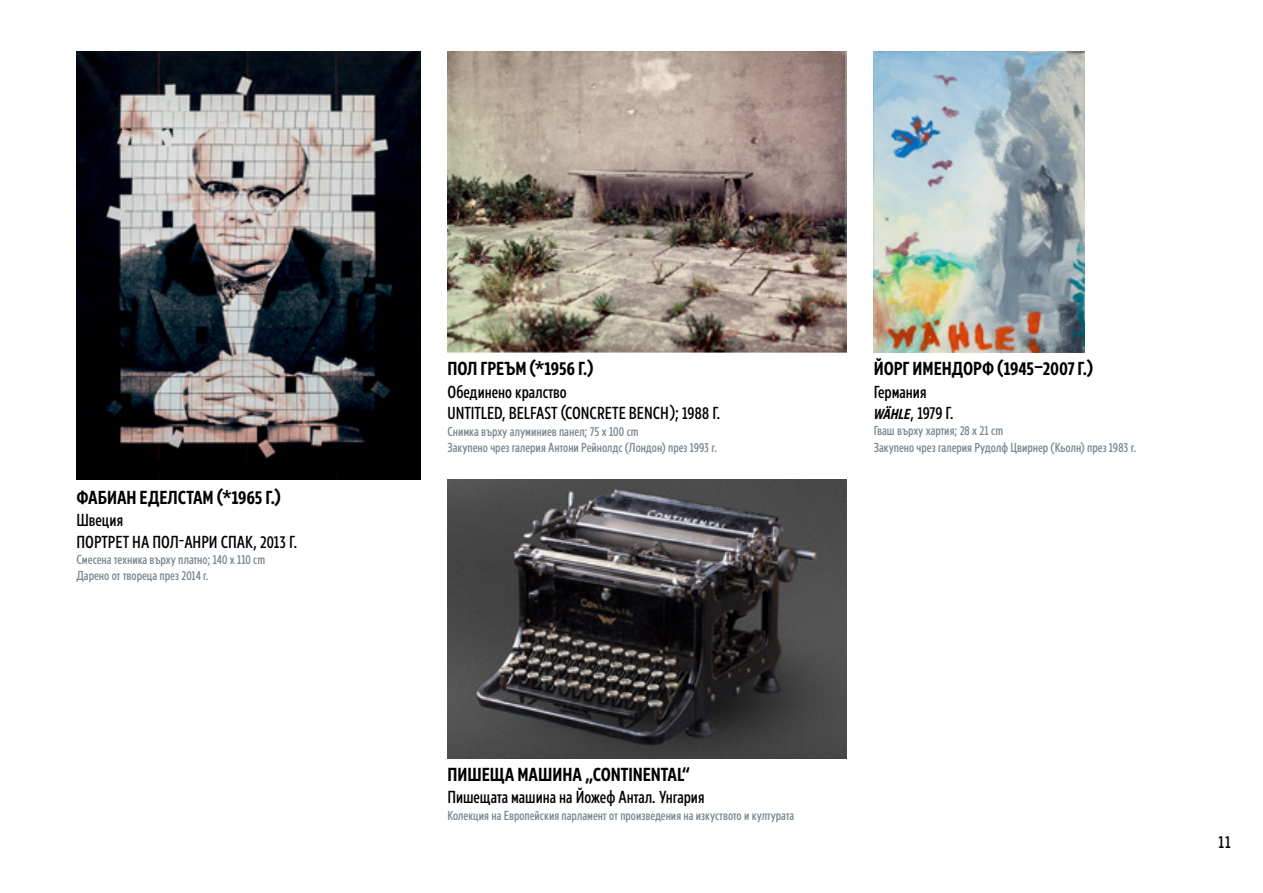
<style>
.page{position:relative;width:1263px;height:893px;background:#fff}
.page>*{position:absolute;margin:0;border:0;box-sizing:border-box;transform-origin:0 0}
.t1{font:700 19.5px "Europea Narrow";color:#000}
.t2{font:500 18px/21.6px "Europea Narrow";color:#000}
.t3{font:500 13.5px/16.2px "Europea Narrow";color:#7a868e}
.s1{font-weight:700;font-style:italic;font-size:15px}
</style>
<div class="page">
<img style="left:447px;top:479px;width:399px;height:279px">
<img style="left:447px;top:51px;width:399px;height:301px">
<img style="left:77px;top:51px;width:343px;height:428px">
<img style="left:874px;top:51px;width:211px;height:301px">
<h1 class="t1" style="left:77px;top:483px;width:206px">ФАБИАН ЕДЕЛСТАМ (*1965 Г.)</h1>
<h2 class="t2" style="left:77px;top:508px;width:222px">Швеция<br>ПОРТРЕТ НА ПОЛ-АНРИ СПАК, 2013 Г.</h2>
<p class="t3" style="left:77px;top:550px;width:190px">Смесена техника върху платно; 140 x 110 cm<br>Дарено от твореца през 2014 г.</p>
<h1 class="t1" style="left:447px;top:354px;width:148px">ПОЛ ГРЕЪМ (*1956 Г.)</h1>
<h2 class="t2" style="left:447px;top:379px;width:275px">Обединено кралство<br>UNTITLED, BELFAST (CONCRETE BENCH); 1988 Г.</h2>
<p class="t3" style="left:447px;top:422px;width:271px">Снимка върху алуминиев панел; 75 x 100 cm<br>Закупено чрез галерия Антони Рейнолдс (Лондон) през 1993 г.</p>
<h1 class="t1" style="left:874px;top:354px;width:221px">ЙОРГ ИМЕНДОРФ (1945–2007 Г.)</h1>
<h2 class="t2" style="left:874px;top:379px;width:82px">Германия<br><span class="s1">WÄHLE</span>, 1979 Г.</h2>
<p class="t3" style="left:874px;top:422px;width:264px">Гваш върху хартия; 28 x 21 cm<br>Закупено чрез галерия Рудолф Цвирнер (Кьолн) през 1983 г.</p>
<h1 class="t1" style="left:447px;top:760px;width:244px">ПИШЕЩА МАШИНА „CONTINENTAL“</h1>
<h2 class="t2" style="left:447px;top:785px;width:259px">Пишещата машина на Йожеф Антал. Унгария</h2>
<p class="t3" style="left:447px;top:806px;width:348px">Колекция на Европейския парламент от произведения на изкуството и културата</p>
<h2 class="t2" style="left:1218px;top:829px;width:14px">11</h2>
</div>
